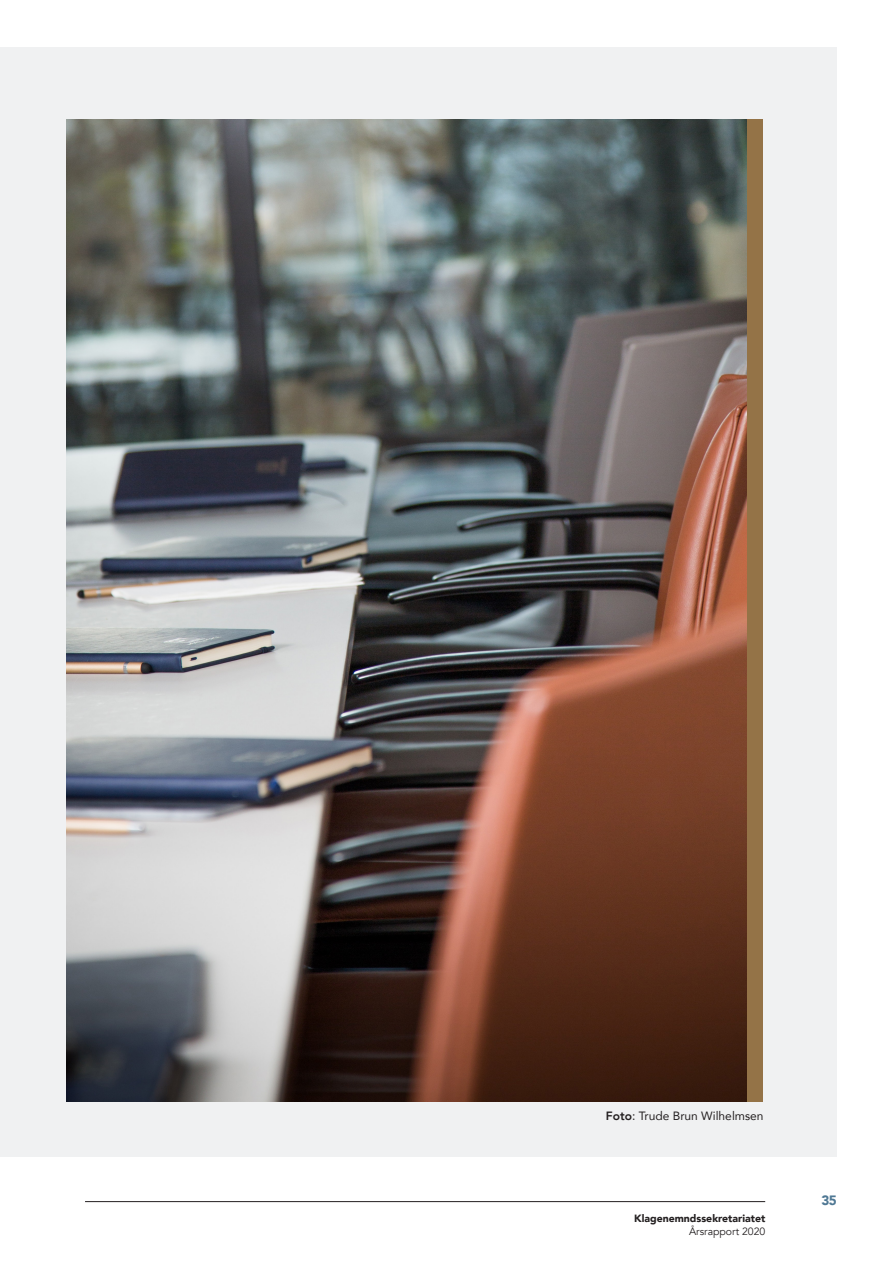
<style>
.page{position:relative;width:893px;height:1263px;background:#fff}
.page>*{position:absolute;margin:0;border:0;box-sizing:border-box;transform-origin:0 0}
.t1{font:900 13.5px "Avenir";color:#4f7894}
.t2{font:12px "Avenir";color:#231f20}
.t3{font:900 10.5px "Avenir";color:#231f20}
.t4{font:10.5px "Avenir";color:#231f20}
.s1{font-weight:800}
</style>
<div class="page">
<hr style="left:85px;top:1201px;width:680px;height:1px;background:#231f20">
<div style="left:0;top:47px;width:837px;height:1110px;background:#f0f1f2"></div>
<img style="left:67px;top:119px;width:680px;height:982px">
<div style="left:747px;top:119px;width:15px;height:982px;background:#947347"></div>
<p class="t2" style="left:606px;top:1106px;width:159px"><span class="s1">Foto</span>: Trude Brun Wilhelmsen</p>
<p class="t3" style="left:634px;top:1209px;width:133px">Klagenemndssekretariatet</p>
<p class="t4" style="left:689px;top:1225px;width:78px">Årsrapport 2020</p>
<p class="t1" style="left:822px;top:1189px;width:17px">35</p>
</div>
